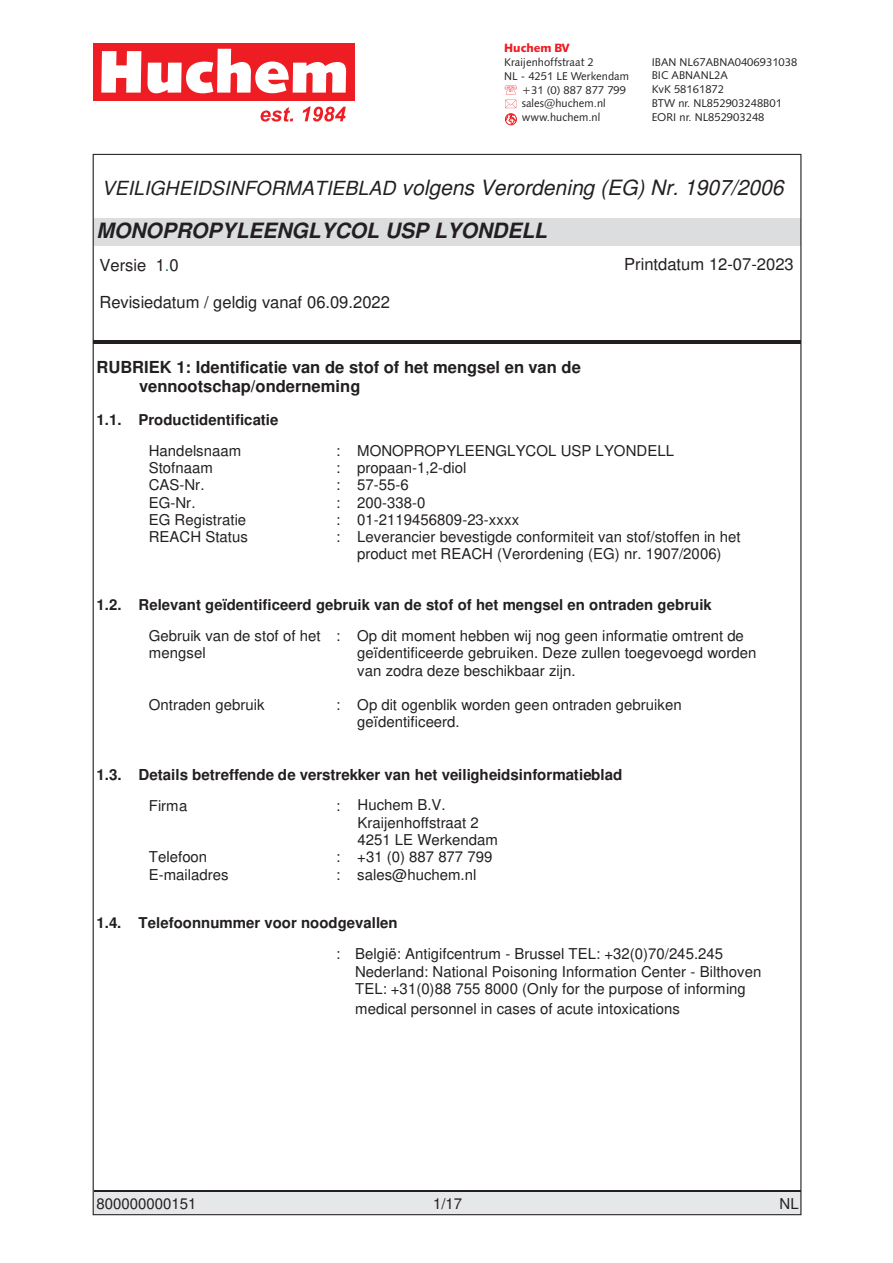
<style>
.page{position:relative;width:893px;height:1263px;background:#fff}
.page>*{position:absolute;margin:0;border:0;box-sizing:border-box;transform-origin:0 0}
.t1{font:italic 21px/42.8px "Nimbus Sans";color:#231f20}
.t2{font:700 16.5px/19.2px "Nimbus Sans";color:#231f20}
.t3{font:16.5px "Nimbus Sans";color:#231f20}
.t4{font:16.5px "Nimbus San L";color:#231f20}
.t5{font:700 15.15px "Nimbus Sans";letter-spacing:-.01em;color:#231f20}
.t6{font:15px/17.2px "Nimbus Sans";color:#231f20}
.t7{font:700 15px "Nimbus Sans";color:#231f20}
.t8{font:15px/17.2px "Nimbus San L";color:#231f20}
.t9{font:900 12px "Humanist 531 CBT";color:#ee1d23}
.t10{font:11.25px/13.8px "Humanist 531 BT Roman A";color:#231f20}
.s1{font-size:19.5px}
.s2{font-weight:700}
.s3{color:#118641}
.s4{font-family:"Nimbus Sans"}
.s5{font-family:"Nimbus San L"}
</style>
<div class="page">
<svg style="left:93px;top:43px;width:261px;height:58px"></svg>
<svg style="left:261px;top:107px;width:32px;height:15px"></svg>
<svg style="left:303px;top:107px;width:43px;height:15px"></svg>
<svg style="left:505px;top:85px;width:12px;height:23px"></svg>
<div style="left:505px;top:113px;width:12px;height:12px;border:1px solid #ee1d23;border-radius:50%"></div>
<svg style="left:506px;top:114px;width:10px;height:11px"></svg>
<div style="left:94px;top:218px;width:707px;height:28px;background:#dcdddf"></div>
<hr style="left:93px;top:342px;width:344px;height:1px;background:#231f20">
<hr style="left:93px;top:340px;width:344px;height:1px;background:#231f20">
<hr style="left:439px;top:342px;width:362px;height:1px;background:#231f20">
<hr style="left:439px;top:340px;width:362px;height:1px;background:#231f20">
<div style="left:94px;top:1192px;width:707px;height:23px;background:#e6e7e9"></div>
<hr style="left:94px;top:1191px;width:707px;height:1px;background:#231f20">
<p class="t9" style="left:504px;top:40px;width:67px">Huchem BV</p>
<p class="t10" style="left:504px;top:55px;width:91px">Kraijenhoffstraat 2</p>
<p class="t10" style="left:504px;top:69px;width:126px">NL - 4251 LE Werkendam</p>
<p class="t10" style="left:522px;top:83px;width:106px">+31 (0) 887 877 799</p>
<p class="t10" style="left:522px;top:96px;width:86px">sales@huchem.nl</p>
<p class="t10" style="left:522px;top:110px;width:80px">www.huchem.nl</p>
<p class="t10" style="left:652px;top:55px;width:147px">IBAN NL67ABNA0406931038<br>BIC ABNANL2A<br>KvK 58161872<br>BTW nr. NL852903248B01<br>EORI nr. NL852903248</p>
<h1 class="t1" style="left:97px;top:168px;width:690px"><span class="s1">VEILIGHEIDSINFORMATIEBLAD</span> volgens Verordening (EG) Nr. 1907/2006<br><span class="s2">MONOPROPYLEENGLYCOL USP LYONDELL</span></h1>
<p class="t3" style="left:100px;top:258px;width:81px">Versie 1<span class="s3">.</span>0</p>
<p class="t3" style="left:100px;top:296px;width:292px">Revisiedatum / geldig vanaf 06.09.2022</p>
<p class="t4" style="left:624px;top:252px;width:171px">Printdatum 12-07-2023</p>
<p class="t2" style="left:139px;top:359px;width:443px;text-indent:-42px">RUBRIEK 1: Identificatie van de stof of het mengsel en van de vennootschap/onderneming</p>
<p class="t7" style="left:97px;top:414px;width:183px">1.1. Productidentificatie</p>
<p class="t6" style="left:149px;top:443px;width:94px">Handelsnaam</p>
<p class="t6" style="left:336px;top:443px;width:339px">: MONOPROPYLEENGLYCOL USP LYONDELL</p>
<p class="t6" style="left:149px;top:460px;width:65px">Stofnaam</p>
<p class="t6" style="left:336px;top:460px;width:132px">: propaan-1,2-diol</p>
<p class="t6" style="left:149px;top:478px;width:57px">CAS-Nr.</p>
<p class="t6" style="left:336px;top:478px;width:74px">: 57-55-6</p>
<p class="t6" style="left:149px;top:495px;width:48px">EG-Nr.</p>
<p class="t6" style="left:336px;top:495px;width:91px">: 200-338-0</p>
<p class="t6" style="left:149px;top:512px;width:99px">EG Registratie</p>
<p class="t6" style="left:336px;top:512px;width:185px">: 01-2119456809-23-xxxx</p>
<p class="t6" style="left:149px;top:529px;width:100px">REACH Status</p>
<p class="t6" style="left:336px;top:530px;width:406px;text-align:center">: Leverancier bevestigde conformiteit van stof/stoffen in het product met REACH (Verordening (EG) nr. 1907/2006)</p>
<p class="t7" style="left:97px;top:599px;width:617px">1.2. Relevant geïdentificeerd gebruik van de stof of het mengsel en ontraden gebruik</p>
<p class="t6" style="left:149px;top:628px;width:173px">Gebruik van de stof of het mengsel</p>
<p class="t6" style="left:357px;top:628px;width:401px;text-indent:-21px">: Op dit moment hebben wij nog geen informatie omtrent de geïdentificeerde gebruiken. Deze zullen toegevoegd worden van zodra deze beschikbaar zijn.</p>
<p class="t6" style="left:149px;top:697px;width:117px">Ontraden gebruik</p>
<p class="t6" style="left:357px;top:697px;width:326px;text-indent:-21px">: Op dit ogenblik worden geen ontraden gebruiken geïdentificeerd.</p>
<p class="t5" style="left:96px;top:768px;width:527px">1.3. Details betreffende de verstrekker van het veiligheidsinformatieblad</p>
<p class="t6" style="left:149px;top:798px;width:40px">Firma</p>
<p class="t8" style="left:358px;top:796px;width:142px;text-indent:-22px"><span class="s4">:</span> Huchem B.V.<br>Kraijenhoffstraat 2<br>4251 LE Werkendam</p>
<p class="t6" style="left:149px;top:850px;width:60px">Telefoon</p>
<p class="t8" style="left:336px;top:848px;width:158px"><span class="s4">:</span> +31 (0) 887 877 799</p>
<p class="t6" style="left:149px;top:867px;width:81px">E-mailadres</p>
<p class="t8" style="left:336px;top:865px;width:142px"><span class="s4">:</span> sales@huchem.nl</p>
<p class="t7" style="left:97px;top:917px;width:302px">1.4. Telefoonnummer voor noodgevallen</p>
<p class="t6" style="left:355px;top:947px;width:408px;text-indent:-19px">: België: Antigifcentrum - Brussel TEL: +32(0)70/245.245<br>Nederland: National Poisoning Information Center - Bilthoven<br>TEL: +31(0)88 755 8000 (Only for the purpose of informing</p>
<p class="t6" style="left:355px;top:1001px;width:326px">medical personnel in cases of acute intoxications</p>
<p class="t6" style="left:97px;top:1196px;width:101px">800000000151</p>
<p class="t6" style="left:433px;top:1196px;width:31px">1/1<span class="s5">7</span></p>
<p class="t6" style="left:779px;top:1196px;width:21px">NL</p>
</div>
